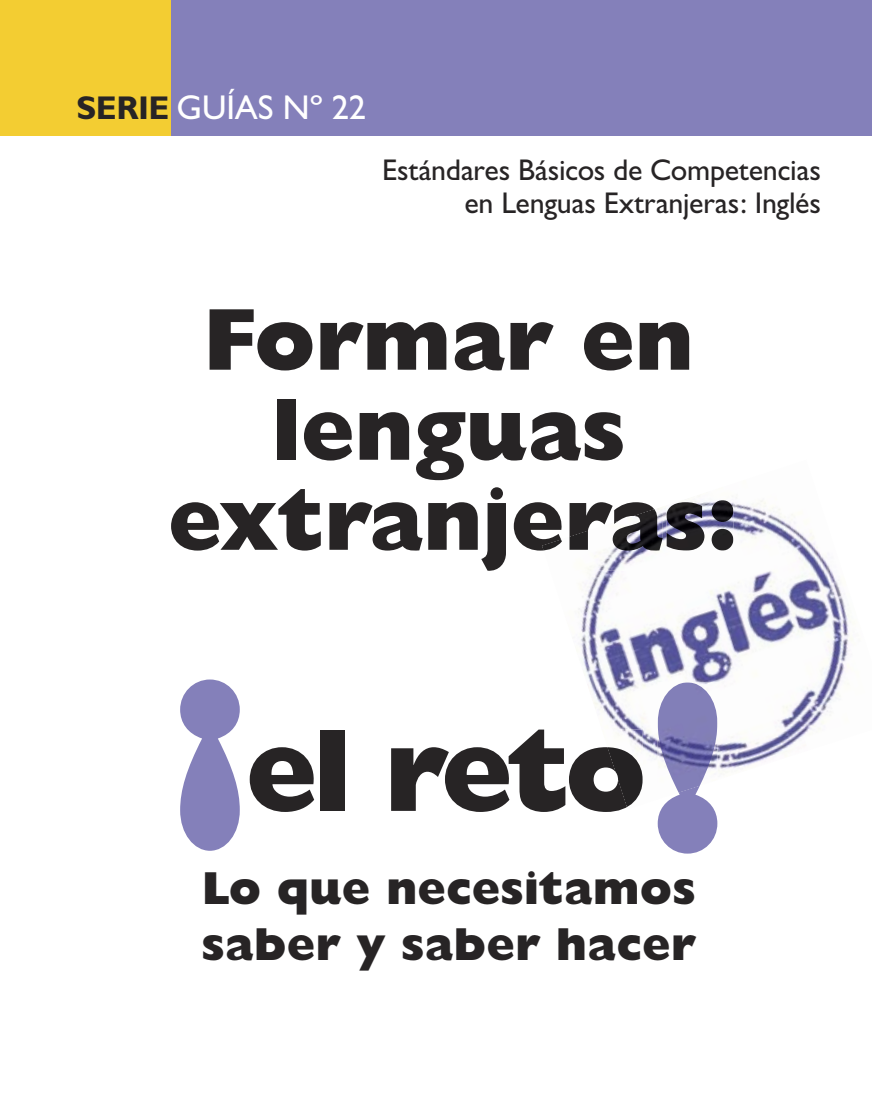
<style>
.page{position:relative;width:872px;height:1106px;background:#fff}
.page>*{position:absolute;margin:0;border:0;box-sizing:border-box;transform-origin:0 0}
.t1{font:800 118.5px "Gill Sans";letter-spacing:-.05em;color:#272425}
.t2{font:800 88.5px/90px "Gill Sans";letter-spacing:-.01em;color:#272425;text-align:center}
.t3{font:800 46.5px/55.5px "Gill Sans";color:#272425}
.t4{font:34.5px "Gill Sans";color:#fff}
.t5{font:30px/33px "Gill Sans";letter-spacing:-.01em;color:#272425;text-align:right}
.s1{font-weight:700;font-size:33px;color:#272425}
.s2{font-size:244.5px;color:#8480ba}
</style>
<div class="page">
<div style="left:0;top:0;width:872px;height:136px;background:#8480ba"></div>
<div style="left:1px;top:0;width:170px;height:136px;background:#f3cd32"></div>
<img style="left:578px;top:500px;width:275px;height:286px">
<img style="left:542px;top:506px;width:120px;height:64px">
<img style="left:666px;top:500px;width:67px;height:50px">
<img style="left:601px;top:729px;width:41px;height:78px">
<img style="left:657px;top:682px;width:60px;height:111px">
<p class="t4" style="left:77px;top:88px;width:291px"><span class="s1">SERIE</span> GUÍAS Nº 22</p>
<p class="t5" style="left:382px;top:153px;width:440px">Estándares Básicos de Competencias en Lenguas Extranjeras: Inglés</p>
<h2 class="t2" style="left:168px;top:295px;width:572px">Formar en lenguas extranjeras:</h2>
<h1 class="t1" style="left:165px;top:701px;width:568px"><span class="s2">¡</span>el reto<span class="s2">!</span></h1>
<h3 class="t3" style="left:202px;top:860px;width:496px">Lo que necesitamos saber y saber hacer</h3>
</div>
